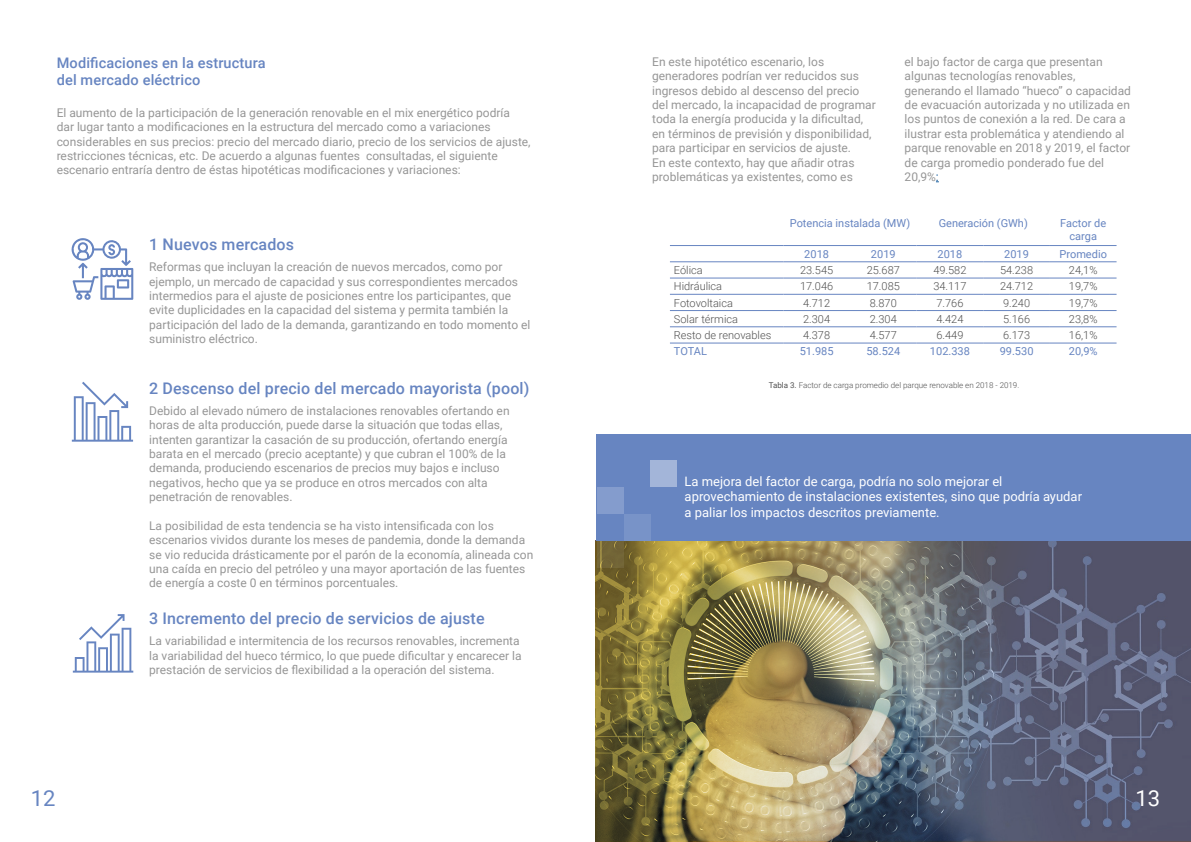
<style>
.page{position:relative;width:1191px;height:842px;background:#fff}
.page>*{position:absolute;margin:0;border:0;box-sizing:border-box;transform-origin:0 0}
.t1{font:22px "Roboto";color:#6785c1}
.t2{font:22px "Roboto";color:#fff}
.Title_Chapter{font:500 16px "Roboto";letter-spacing:.01em;color:#6785c1}
.Number_Chapter_Insig{font:500 14.5px/17.4px "Roboto";letter-spacing:.01em;color:#6785c1}
.txt{font:13px/15.6px "Roboto";color:#fff}
.parrafo{font:12px/14.4px "Roboto";color:#969696}
.Texto{font:300 11px "Roboto";color:#505050}
.Texto-2{font:11px/13.2px "Roboto";color:#6785c1;text-align:center}
.pie_de_gráfico{font:300 8px "Roboto";color:#505050}
.s1{color:#175d9e}
.s2{font-weight:400}
</style>
<div class="page">
<img style="left:595px;top:542px;width:596px;height:300px">
<hr style="left:670px;top:245px;width:113px;height:1px;background:#6785c1">
<hr style="left:783px;top:245px;width:67px;height:1px;background:#6785c1">
<hr style="left:850px;top:245px;width:66px;height:1px;background:#6785c1">
<hr style="left:916px;top:245px;width:67px;height:1px;background:#6785c1">
<hr style="left:983px;top:245px;width:67px;height:1px;background:#6785c1">
<hr style="left:1050px;top:245px;width:66px;height:1px;background:#6785c1">
<hr style="left:670px;top:261px;width:113px;height:1px;background:#6785c1">
<hr style="left:783px;top:261px;width:67px;height:1px;background:#6785c1">
<hr style="left:850px;top:261px;width:66px;height:1px;background:#6785c1">
<hr style="left:916px;top:261px;width:67px;height:1px;background:#6785c1">
<hr style="left:983px;top:261px;width:67px;height:1px;background:#6785c1">
<hr style="left:1050px;top:261px;width:66px;height:1px;background:#6785c1">
<hr style="left:670px;top:343px;width:113px;height:1px;background:#6785c1">
<hr style="left:783px;top:343px;width:67px;height:1px;background:#6785c1">
<hr style="left:850px;top:343px;width:66px;height:1px;background:#6785c1">
<hr style="left:916px;top:343px;width:67px;height:1px;background:#6785c1">
<hr style="left:983px;top:343px;width:67px;height:1px;background:#6785c1">
<hr style="left:1050px;top:343px;width:66px;height:1px;background:#6785c1">
<hr style="left:670px;top:278px;width:113px;height:1px;background:#6785c1">
<hr style="left:783px;top:278px;width:67px;height:1px;background:#6785c1">
<hr style="left:850px;top:278px;width:66px;height:1px;background:#6785c1">
<hr style="left:916px;top:278px;width:67px;height:1px;background:#6785c1">
<hr style="left:983px;top:278px;width:67px;height:1px;background:#6785c1">
<hr style="left:1050px;top:278px;width:66px;height:1px;background:#6785c1">
<hr style="left:670px;top:294px;width:113px;height:1px;background:#6785c1">
<hr style="left:783px;top:294px;width:67px;height:1px;background:#6785c1">
<hr style="left:850px;top:294px;width:66px;height:1px;background:#6785c1">
<hr style="left:916px;top:294px;width:67px;height:1px;background:#6785c1">
<hr style="left:983px;top:294px;width:67px;height:1px;background:#6785c1">
<hr style="left:1050px;top:294px;width:66px;height:1px;background:#6785c1">
<hr style="left:670px;top:310px;width:113px;height:1px;background:#6785c1">
<hr style="left:783px;top:310px;width:67px;height:1px;background:#6785c1">
<hr style="left:850px;top:310px;width:66px;height:1px;background:#6785c1">
<hr style="left:916px;top:310px;width:67px;height:1px;background:#6785c1">
<hr style="left:983px;top:310px;width:67px;height:1px;background:#6785c1">
<hr style="left:1050px;top:310px;width:66px;height:1px;background:#6785c1">
<hr style="left:670px;top:327px;width:113px;height:1px;background:#6785c1">
<hr style="left:783px;top:327px;width:67px;height:1px;background:#6785c1">
<hr style="left:850px;top:327px;width:66px;height:1px;background:#6785c1">
<hr style="left:916px;top:327px;width:67px;height:1px;background:#6785c1">
<hr style="left:983px;top:327px;width:67px;height:1px;background:#6785c1">
<hr style="left:1050px;top:327px;width:66px;height:1px;background:#6785c1">
<div style="left:596px;top:434px;width:595px;height:107px;background:#6785c1"></div>
<div style="left:623px;top:514px;width:27px;height:27px;background:#7893c8"></div>
<div style="left:650px;top:460px;width:27px;height:27px;background:#a3b5d9"></div>
<div style="left:597px;top:487px;width:26px;height:27px;background:#849ccd"></div>
<svg style="left:597px;top:541px;width:26px;height:27px"></svg>
<svg style="left:72px;top:238px;width:61px;height:62px"></svg>
<svg style="left:72px;top:382px;width:61px;height:60px"></svg>
<svg style="left:73px;top:614px;width:60px;height:59px"></svg>
<p class="Number_Chapter_Insig" style="left:57px;top:53px;width:210px">Modificaciones en la estructura del mercado eléctrico</p>
<p class="parrafo" style="left:57px;top:105px;width:475px">El aumento de la participación de la generación renovable en el mix energético podría<br>dar lugar tanto a modificaciones en la estructura del mercado como a variaciones considerables en sus precios: precio del mercado diario, precio de los servicios de ajuste, restricciones técnicas, etc. De acuerdo a algunas fuentes consultadas, el siguiente escenario entraría dentro de éstas hipotéticas modificaciones y variaciones:</p>
<p class="t1" style="left:31px;top:783px;width:26px">12</p>
<p class="Title_Chapter" style="left:149px;top:233px;width:146px">1 Nuevos mercados</p>
<p class="parrafo" style="left:149px;top:259px;width:383px">Reformas que incluyan la creación de nuevos mercados, como por ejemplo, un mercado de capacidad y sus correspondientes mercados intermedios para el ajuste de posiciones entre los participantes, que evite duplicidades en la capacidad del sistema y permita también la participación del lado de la demanda, garantizando en todo momento el suministro eléctrico.</p>
<p class="Title_Chapter" style="left:149px;top:377px;width:382px">2 Descenso del precio del mercado mayorista (pool)</p>
<p class="parrafo" style="left:149px;top:403px;width:362px">Debido al elevado número de instalaciones renovables ofertando en horas de alta producción, puede darse la situación que todas ellas, intenten garantizar la casación de su producción, ofertando energía barata en el mercado (precio aceptante) y que cubran el 100% de la demanda, produciendo escenarios de precios muy bajos e incluso negativos, hecho que ya se produce en otros mercados con alta penetración de renovables.</p>
<p class="parrafo" style="left:149px;top:518px;width:386px">La posibilidad de esta tendencia se ha visto intensificada con los escenarios vividos durante los meses de pandemia, donde la demanda se vio reducida drásticamente por el parón de la economía, alineada con una caída en precio del petróleo y una mayor aportación de las fuentes de energía a coste 0 en términos porcentuales.</p>
<p class="Title_Chapter" style="left:149px;top:607px;width:337px">3 Incremento del precio de servicios de ajuste</p>
<p class="parrafo" style="left:149px;top:633px;width:374px">La variabilidad e intermitencia de los recursos renovables, incrementa la variabilidad del hueco térmico, lo que puede dificultar y encarecer la prestación de servicios de flexibilidad a la operación del sistema.</p>
<p class="parrafo" style="left:652px;top:54px;width:225px">En este hipotético escenario, los generadores podrían ver reducidos sus ingresos debido al descenso del precio del mercado, la incapacidad de programar toda la energía producida y la dificultad, en términos de previsión y disponibilidad, para participar en servicios de ajuste.<br>En este contexto, hay que añadir otras problemáticas ya existentes, como es</p>
<p class="parrafo" style="left:904px;top:54px;width:228px">el bajo factor de carga que presentan algunas tecnologías renovables, generando el llamado “hueco” o capacidad de evacuación autorizada y no utilizada en los puntos de conexión a la red. De cara a ilustrar esta problemática y atendiendo al parque renovable en 2018 y 2019, el factor de carga promedio ponderado fue del 20,9%<span class="s1">:</span></p>
<p class="Texto-2" style="left:790px;top:216px;width:122px">Potencia instalada (MW)</p>
<p class="Texto-2" style="left:938px;top:216px;width:91px">Generación (GWh)</p>
<p class="Texto-2" style="left:1060px;top:216px;width:47px">Factor de carga</p>
<p class="Texto-2" style="left:804px;top:247px;width:26px">2018</p>
<p class="Texto-2" style="left:871px;top:247px;width:26px">2019</p>
<p class="Texto-2" style="left:937px;top:247px;width:26px">2018</p>
<p class="Texto-2" style="left:1004px;top:247px;width:26px">2019</p>
<p class="Texto-2" style="left:1059px;top:247px;width:49px">Promedio</p>
<p class="Texto" style="left:674px;top:262px;width:30px">Eólica</p>
<p class="Texto" style="left:800px;top:262px;width:35px">23.545</p>
<p class="Texto" style="left:866px;top:262px;width:35px">25.687</p>
<p class="Texto" style="left:933px;top:262px;width:35px">49.582</p>
<p class="Texto" style="left:1000px;top:262px;width:35px">54.238</p>
<p class="Texto" style="left:1069px;top:262px;width:30px">24,1%</p>
<p class="Texto" style="left:674px;top:279px;width:50px">Hidráulica</p>
<p class="Texto" style="left:800px;top:279px;width:35px">17.046</p>
<p class="Texto" style="left:866px;top:279px;width:35px">17.085</p>
<p class="Texto" style="left:933px;top:279px;width:35px">34.117</p>
<p class="Texto" style="left:1000px;top:279px;width:35px">24.712</p>
<p class="Texto" style="left:1069px;top:279px;width:30px">19,7%</p>
<p class="Texto" style="left:674px;top:295px;width:61px">Fotovoltaica</p>
<p class="Texto" style="left:803px;top:295px;width:29px">4.712</p>
<p class="Texto" style="left:869px;top:295px;width:29px">8.870</p>
<p class="Texto" style="left:936px;top:295px;width:29px">7.766</p>
<p class="Texto" style="left:1003px;top:295px;width:29px">9.240</p>
<p class="Texto" style="left:1069px;top:295px;width:30px">19,7%</p>
<p class="Texto" style="left:674px;top:311px;width:66px">Solar térmica</p>
<p class="Texto" style="left:803px;top:311px;width:29px">2.304</p>
<p class="Texto" style="left:869px;top:311px;width:29px">2.304</p>
<p class="Texto" style="left:936px;top:311px;width:29px">4.424</p>
<p class="Texto" style="left:1003px;top:311px;width:29px">5.166</p>
<p class="Texto" style="left:1069px;top:311px;width:30px">23,8%</p>
<p class="Texto" style="left:674px;top:327px;width:99px">Resto de renovables</p>
<p class="Texto" style="left:803px;top:327px;width:29px">4.378</p>
<p class="Texto" style="left:869px;top:327px;width:29px">4.577</p>
<p class="Texto" style="left:936px;top:327px;width:29px">6.449</p>
<p class="Texto" style="left:1003px;top:327px;width:29px">6.173</p>
<p class="Texto" style="left:1069px;top:327px;width:30px">16,1%</p>
<p class="Texto-2" style="left:674px;top:344px;width:35px">TOTAL</p>
<p class="Texto-2" style="left:799px;top:344px;width:35px">51.985</p>
<p class="Texto-2" style="left:866px;top:344px;width:35px">58.524</p>
<p class="Texto-2" style="left:930px;top:344px;width:41px">102.338</p>
<p class="Texto-2" style="left:999px;top:344px;width:35px">99.530</p>
<p class="Texto-2" style="left:1068px;top:344px;width:30px">20,9%</p>
<p class="pie_de_gráfico" style="left:768px;top:379px;width:252px"><span class="s2">Tabla 3.</span> Factor de carga promedio del parque renovable en 2018 - 2019.</p>
<p class="txt" style="left:684px;top:473px;width:399px">La mejora del factor de carga, podría no solo mejorar el aprovechamiento de instalaciones existentes, sino que podría ayudar a paliar los impactos descritos previamente.</p>
<p class="t2" style="left:1135px;top:783px;width:26px">13</p>
</div>
